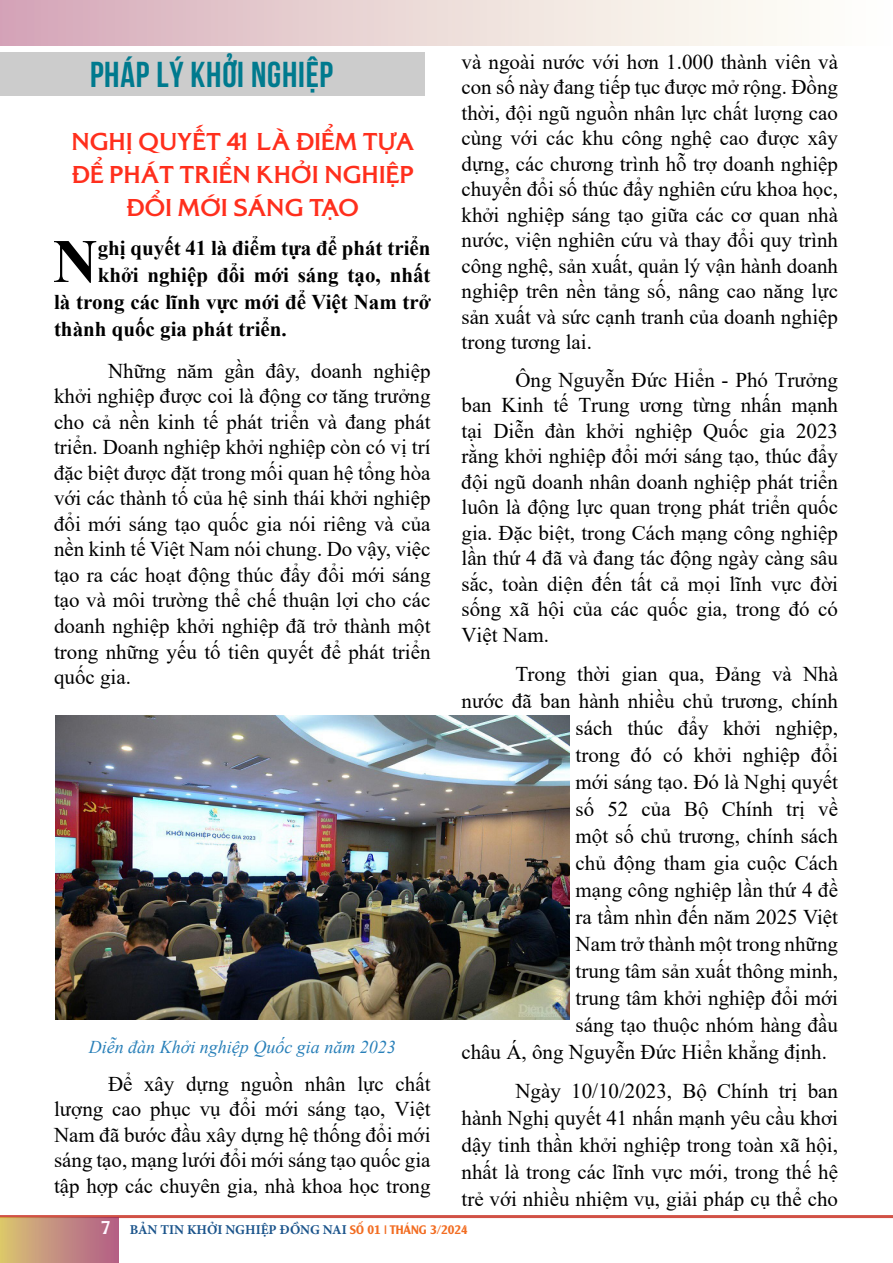
<style>
.page{position:relative;width:893px;height:1263px;background:#fff}
.page>*{position:absolute;margin:0;border:0;box-sizing:border-box;transform-origin:0 0}
.t1{font:700 61.8px "Times New Roman";color:#000}
.Chuyen_muc_2{font:36px "UTM Bebas";letter-spacing:.02em;color:#007a8e}
.t2{font:700 25.5px/33px "VL Alexon";letter-spacing:.02em;color:#ff2f1d;text-align:center}
.t3{font:21px/25.5px "Times New Roman";color:#000;text-align:justify}
.t4{font:700 21px "Times New Roman";color:#000}
.t5{font:italic 18px "Times New Roman";color:#2980b9}
.t6{font:700 13.5px "Minion Pro";color:#1b548b}
.s1{font-family:"UTM Alexander";font-weight:400;font-size:18px;color:#fff6ff}
.s2{font-family:"UTM Alexander";font-weight:400;font-size:12px;color:#f26d22}
</style>
<div class="page">
<div style="left:0;top:0;width:892px;height:46px;background:linear-gradient(to right,#d6abb8,#fffffd)"></div>
<hr style="left:0;top:1215px;width:893px;height:3px;background:#d15145">
<div style="left:0;top:1217px;width:118px;height:46px;background:linear-gradient(to right,#d9c373,#b25d89)"></div>
<div style="left:0;top:52px;width:424px;height:44px;background:#ccc"></div>
<img style="left:55px;top:716px;width:515px;height:304px">
<p class="Chuyen_muc_2" style="left:90px;top:48px;width:245px">PHÁP LÝ KHỞI NGHIỆP</p>
<p class="t2" style="left:72px;top:124px;width:344px">NGHỊ QUYẾT 41 LÀ ĐIỂM TỰA<br>ĐỂ PHÁT TRIỂN KHỞI NGHIỆP<br>ĐỔI MỚI SÁNG TẠO</p>
<p class="t1" style="left:53px;top:217px;width:46px">N</p>
<p class="t4" style="left:98px;top:233px;width:334px">ghị quyết 41 là điểm tựa để phát triển</p>
<p class="t4" style="left:98px;top:260px;width:334px">khởi nghiệp đổi mới sáng tạo, nhất</p>
<p class="t4" style="left:54px;top:287px;width:378px">là trong các lĩnh vực mới để Việt Nam trở</p>
<p class="t4" style="left:54px;top:314px;width:234px">thành quốc gia phát triển.</p>
<p class="t3" style="left:54px;top:357px;width:378px;text-indent:54px">Những năm gần đây, doanh nghiệp khởi nghiệp được coi là động cơ tăng trưởng cho cả nền kinh tế phát triển và đang phát triển. Doanh nghiệp khởi nghiệp còn có vị trí đặc biệt được đặt trong mối quan hệ tổng hòa với các thành tố của hệ sinh thái khởi nghiệp đổi mới sáng tạo quốc gia nói riêng và của nền kinh tế Việt Nam nói chung. Do vậy, việc tạo ra các hoạt động thúc đẩy đổi mới sáng tạo và môi trường thể chế thuận lợi cho các doanh nghiệp khởi nghiệp đã trở thành một trong những yếu tố tiên quyết để phát triển quốc gia.</p>
<p class="t5" style="left:89px;top:1035px;width:309px">Diễn đàn Khởi nghiệp Quốc gia năm 2023</p>
<p class="t3" style="left:54px;top:1070px;width:378px;text-indent:54px">Để xây dựng nguồn nhân lực chất lượng cao phục vụ đổi mới sáng tạo, Việt Nam đã bước đầu xây dựng hệ thống đổi mới sáng tạo, mạng lưới đổi mới sáng tạo quốc gia tập hợp các chuyên gia, nhà khoa học trong</p>
<p class="t3" style="left:461px;top:48px;width:378px">và ngoài nước với hơn 1.000 thành viên và con số này đang tiếp tục được mở rộng. Đồng thời, đội ngũ nguồn nhân lực chất lượng cao cùng với các khu công nghệ cao được xây dựng, các chương trình hỗ trợ doanh nghiệp chuyển đổi số thúc đẩy nghiên cứu khoa học, khởi nghiệp sáng tạo giữa các cơ quan nhà nước, viện nghiên cứu và thay đổi quy trình công nghệ, sản xuất, quản lý vận hành doanh nghiệp trên nền tảng số, nâng cao năng lực sản xuất và sức cạnh tranh của doanh nghiệp trong tương lai.</p>
<p class="t3" style="left:461px;top:366px;width:378px;text-indent:54px">Ông Nguyễn Đức Hiển - Phó Trưởng ban Kinh tế Trung ương từng nhấn mạnh tại Diễn đàn khởi nghiệp Quốc gia 2023 rằng khởi nghiệp đổi mới sáng tạo, thúc đẩy đội ngũ doanh nhân doanh nghiệp phát triển luôn là động lực quan trọng phát triển quốc gia. Đặc biệt, trong Cách mạng công nghiệp lần thứ 4 đã và đang tác động ngày càng sâu sắc, toàn diện đến tất cả mọi lĩnh vực đời sống xã hội của các quốc gia, trong đó có Việt Nam.</p>
<p class="t3" style="left:515px;top:660px;width:324px">Trong thời gian qua, Đảng và Nhà</p>
<p class="t3" style="left:461px;top:687px;width:378px">nước đã ban hành nhiều chủ trương, chính</p>
<p class="t3" style="left:575px;top:714px;width:264px">sách thúc đẩy khởi nghiệp,</p>
<p class="t3" style="left:575px;top:741px;width:264px">trong đó có khởi nghiệp đổi</p>
<p class="t3" style="left:575px;top:768px;width:264px">mới sáng tạo. Đó là Nghị quyết</p>
<p class="t3" style="left:575px;top:795px;width:264px">số 52 của Bộ Chính trị về</p>
<p class="t3" style="left:575px;top:822px;width:264px">một số chủ trương, chính sách</p>
<p class="t3" style="left:575px;top:849px;width:264px">chủ động tham gia cuộc Cách</p>
<p class="t3" style="left:575px;top:876px;width:264px">mạng công nghiệp lần thứ 4 đề</p>
<p class="t3" style="left:575px;top:903px;width:264px">ra tầm nhìn đến năm 2025 Việt</p>
<p class="t3" style="left:575px;top:930px;width:264px">Nam trở thành một trong những</p>
<p class="t3" style="left:575px;top:957px;width:264px">trung tâm sản xuất thông minh,</p>
<p class="t3" style="left:575px;top:984px;width:264px">trung tâm khởi nghiệp đổi mới</p>
<p class="t3" style="left:575px;top:1011px;width:264px">sáng tạo thuộc nhóm hàng đầu</p>
<p class="t3" style="left:461px;top:1038px;width:367px">châu Á, ông Nguyễn Đức Hiển khẳng định.</p>
<p class="t3" style="left:461px;top:1076px;width:378px;line-height:27px;text-indent:54px">Ngày 10/10/2023, Bộ Chính trị ban hành Nghị quyết 41 nhấn mạnh yêu cầu khơi dậy tinh thần khởi nghiệp trong toàn xã hội, nhất là trong các lĩnh vực mới, trong thế hệ trẻ với nhiều nhiệm vụ, giải pháp cụ thể cho</p>
<p class="t6" style="left:101px;top:1220px;width:369px"><span class="s1">7</span> BẢN TIN KHỞI NGHIỆP ĐỒNG NAI <span class="s2">SỐ 01 | THÁNG 3/2024</span></p>
</div>
